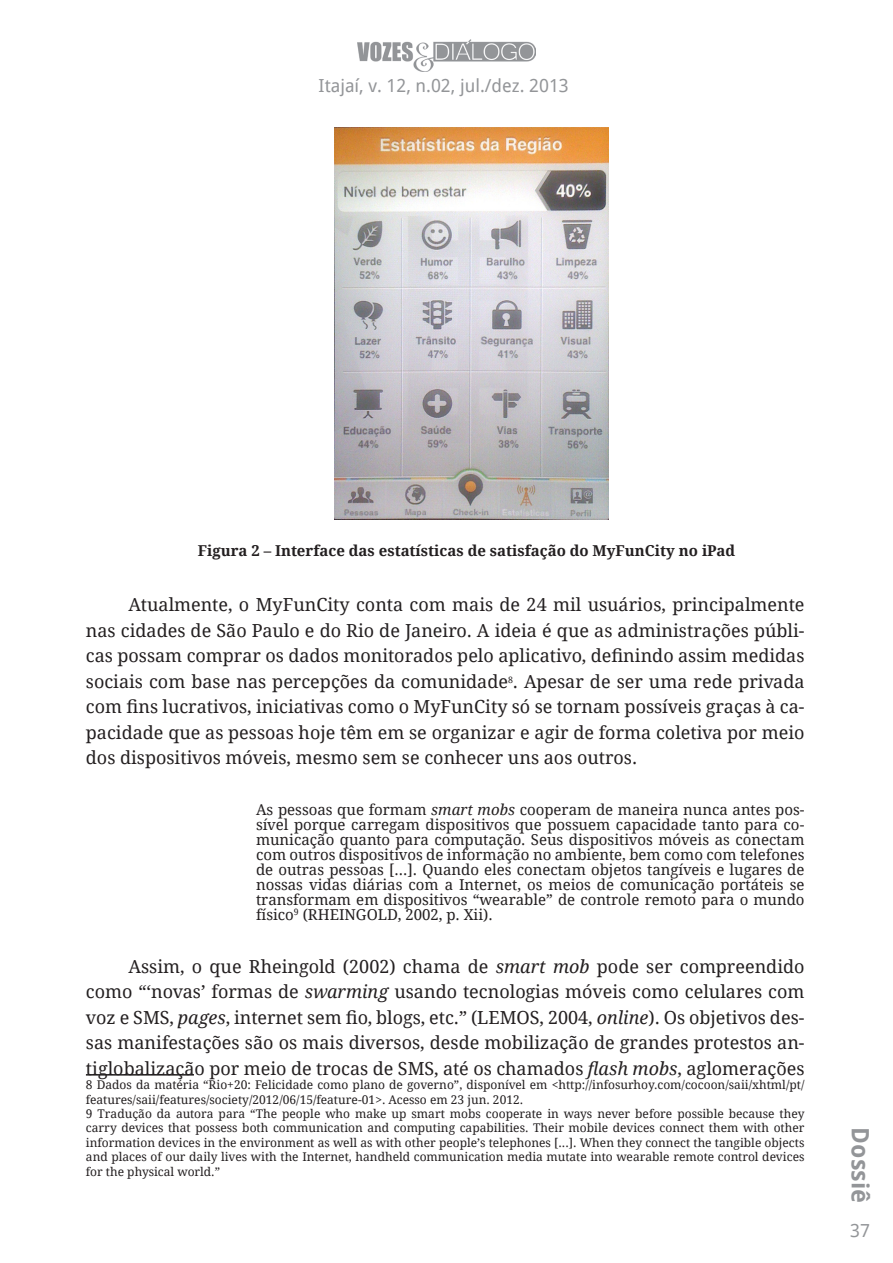
<style>
.page{position:relative;width:893px;height:1263px;background:#fff}
.page>*{position:absolute;margin:0;border:0;box-sizing:border-box;transform-origin:0 0}
.t1{font:700 24px "Droid Sans";color:#939598}
.Corpo_de_texto{font:18px/25.5px "Droid Serif";color:#231f20;text-align:justify}
.t2{font:18px "Droid Sans";color:#939598}
.Citação{font:15px/15px "Droid Serif";color:#231f20;text-align:justify}
.Legenda{font:700 15px "Droid Serif";color:#231f20}
.Nota_de_rodapé{font:12px/14.4px "Droid Serif";color:#231f20}
.s1{font-style:italic}
</style>
<div class="page">
<img style="left:357px;top:39px;width:179px;height:33px">
<img style="left:335px;top:127px;width:274px;height:392px">
<hr style="left:86px;top:1074px;width:108px;height:1px;background:#231f20">
<p class="t2" style="left:319px;top:74px;width:252px">Itajaí, v. 12, n.02, jul./dez. 2013</p>
<p class="Legenda" style="left:198px;top:541px;width:539px">Figura 2 – Interface das estatísticas de satisfação do MyFunCity no iPad</p>
<p class="Corpo_de_texto" style="left:86px;top:592px;width:720px;text-indent:43px">Atualmente, o MyFunCity conta com mais de 24 mil usuários, principalmente nas cidades de São Paulo e do Rio de Janeiro. A ideia é que as administrações públi&shy;cas possam comprar os dados monitorados pelo aplicativo, definindo assim medidas sociais com base nas percepções da comunidade<sup>8</sup>. Apesar de ser uma rede privada com fins lucrativos, iniciativas como o MyFunCity só se tornam possíveis graças à ca&shy;pacidade que as pessoas hoje têm em se organizar e agir de forma coletiva por meio dos dispositivos móveis, mesmo sem se conhecer uns aos outros.</p>
<p class="Citação" style="left:256px;top:802px;width:550px">As pessoas que formam <span class="s1">smart mobs</span> cooperam de maneira nunca antes pos&shy;sível porque carregam dispositivos que possuem capacidade tanto para co&shy;municação quanto para computação. Seus dispositivos móveis as conectam com outros dispositivos de informação no ambiente, bem como com telefones de outras pessoas [...]. Quando eles conectam objetos tangíveis e lugares de nossas vidas diárias com a Internet, os meios de comunicação portáteis se transformam em dispositivos “wearable” de controle remoto para o mundo físico<sup>9</sup> (RHEINGOLD, 2002, p. Xii).</p>
<p class="Corpo_de_texto" style="left:86px;top:954px;width:720px;text-indent:43px">Assim, o que Rheingold (2002) chama de <span class="s1">smart mob</span> pode ser compreendido como “‘novas’ formas de <span class="s1">swarming</span> usando tecnologias móveis como celulares com voz e SMS, <span class="s1">pages</span>, internet sem fio, blogs, etc.” (LEMOS, 2004, <span class="s1">online</span>). Os objetivos des&shy;sas manifestações são os mais diversos, desde mobilização de grandes protestos an&shy;tiglobalização por meio de trocas de SMS, até os chamados <span class="s1">flash mobs</span>, aglomerações</p>
<p class="Nota_de_rodapé" style="left:86px;top:1078px;width:720px">8 Dados da matéria “Rio+20: Felicidade como plano de governo”, disponível em &lt;http://infosurhoy.com/cocoon/saii/xhtml/pt/ features/saii/features/society/2012/06/15/feature-01&gt;. Acesso em 23 jun. 2012.</p>
<p class="Nota_de_rodapé" style="left:86px;top:1107px;width:720px;text-align:justify">9 Tradução da autora para “The people who make up smart mobs cooperate in ways never before possible because they carry devices that possess both communication and computing capabilities. Their mobile devices connect them with other information devices in the environment as well as with other people’s telephones [...]. When they connect the tangible objects and places of our daily lives with the Internet, handheld communication media mutate into wearable remote control devices for the physical world.”</p>
<h1 class="t1" style="left:876px;top:1127px;width:77px;rotate:90deg">Dossiê</h1>
<p class="t2" style="left:850px;top:1219px;width:21px">37</p>
</div>
